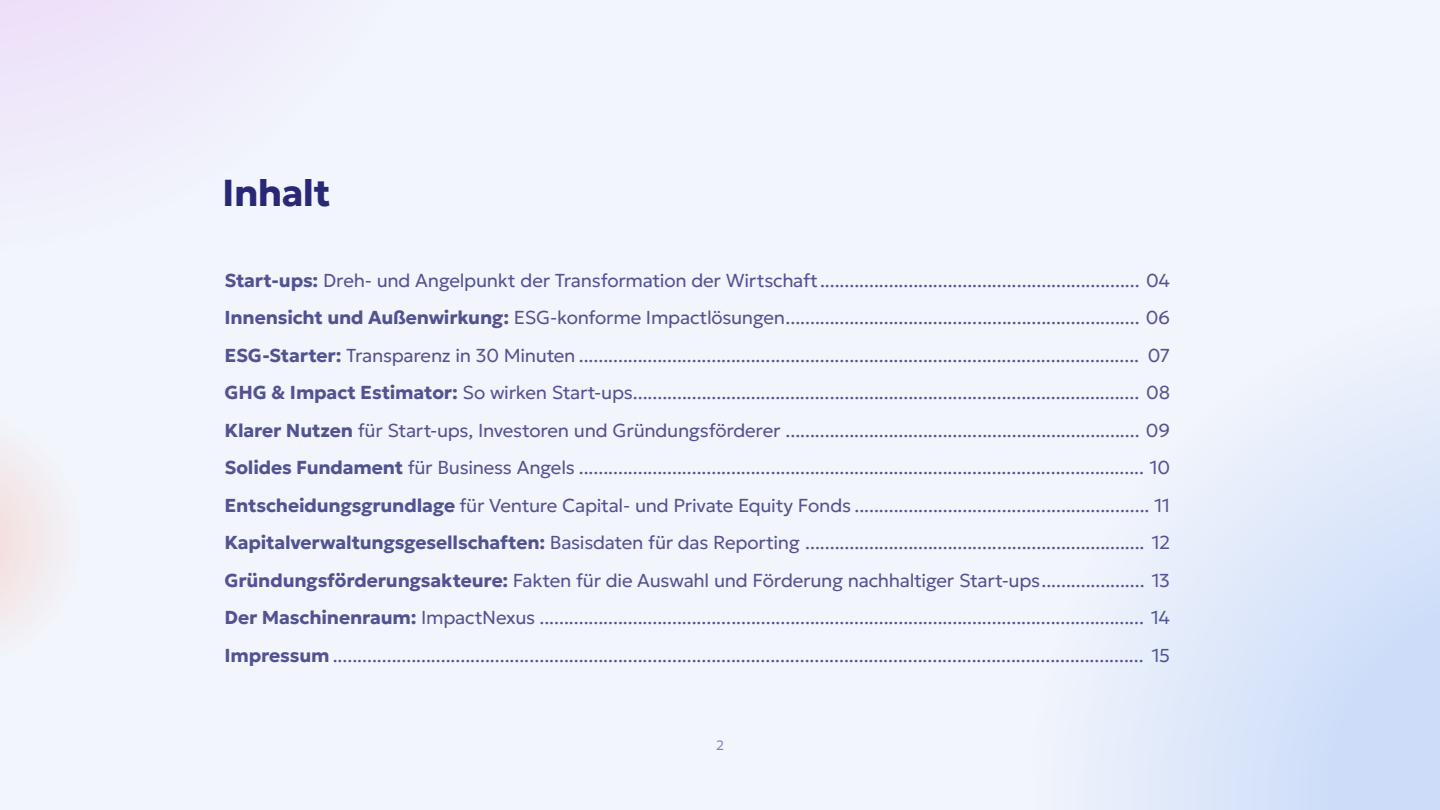
<style>
.page{position:relative;width:1440px;height:810px;background:#f2f5fc}
.page>*{position:absolute;margin:0;border:0;box-sizing:border-box;transform-origin:0 0}
.t1{font:700 37.5px "Geologica";letter-spacing:-.015em;color:#282876}
.t2{font:300 18.75px/37.5px "Geologica";letter-spacing:-.02em;color:#535391;text-align:justify}
.t3{font:300 13.5px "Geologica";color:#8181ac}
.s1{font-weight:700}
</style>
<div class="page">
<svg style="left:0;top:449px;width:55px;height:181px"></svg>
<svg style="left:1113px;top:385px;width:327px;height:425px;fill:#dfe9fa"></svg>
<div style="left:0;top:0;width:252px;height:137px;background:#efe9fa"></div>
<h1 class="t1" style="left:222px;top:159px;width:110px">Inhalt</h1>
<p class="t2" style="left:224px;top:260px;width:947px"><span class="s1">Start-ups:</span> Dreh- und Angelpunkt der Transformation der Wirtschaft................................................................. 04<br><span class="s1">Innensicht und Außenwirkung:</span> ESG-konforme Impactlösungen........................................................................ 06<br><span class="s1">ESG-Starter:</span> Transparenz in 30 Minuten .................................................................................................................. 07<br><span class="s1">GHG &amp; Impact Estimator:</span> So wirken Start-ups....................................................................................................... 08<br><span class="s1">Klarer Nutzen</span> für Start-ups, Investoren und Gründungsförderer ........................................................................ 09<br><span class="s1">Solides Fundament</span> für Business Angels ................................................................................................................... 10<br><span class="s1">Entscheidungsgrundlage</span> für Venture Capital- und Private Equity Fonds ............................................................ 11<br><span class="s1">Kapitalverwaltungsgesellschaften:</span> Basisdaten für das Reporting ..................................................................... 12<br><span class="s1">Gründungsförderungsakteure:</span> Fakten für die Auswahl und Förderung nachhaltiger Start-ups..................... 13<br><span class="s1">Der Maschinenraum:</span> ImpactNexus ........................................................................................................................... 14<br><span class="s1">Impressum</span> ..................................................................................................................................................................... 15</p>
<p class="t3" style="left:716px;top:733px;width:9px">2</p>
</div>
